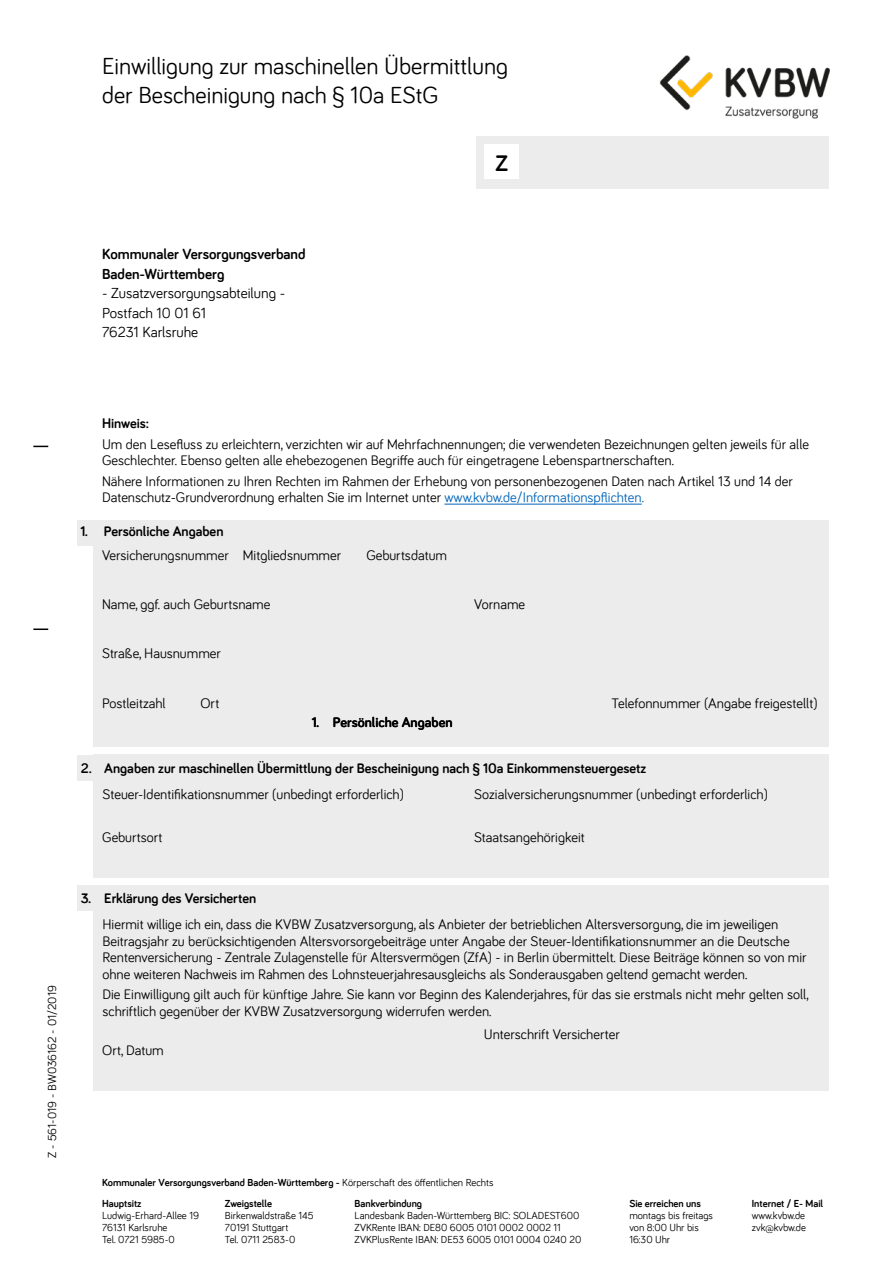
<style>
.page{position:relative;width:893px;height:1263px;background:#fff}
.page>*{position:absolute;margin:0;border:0;box-sizing:border-box;transform-origin:0 0}
.Formatgruppe_1_H1_Überschrift{font:24px/28.8px "Bariol";color:#000}
.t1{font:700 23.25px "Bariol";color:#000}
.P_Adressfeld_Regular{font:15px "Bariol";color:#000}
.P_Adressfeld_fett{font:700 15px "Bariol";color:#000}
.Formatgruppe_1_P_Hinweise_Regular{font:14.25px/16.5px "Bariol";color:#000}
.Formatgruppe_1_P_Form_reg{font:14.25px "Bariol";color:#000}
.Formatgruppe_1_H2_Hinweise_9_5_11{font:700 14.25px "Bariol";color:#000}
.t2{font:12px "Bariol";color:#000}
.Formatgruppe_1_Fußzeile{font:10.5px/12px "Bariol";color:#000}
.Formatgruppe_1_Fußzeile-2{font:700 10.5px "Bariol";color:#000}
.s1{color:#0064b8}
.s2{font-weight:400}
</style>
<div class="page">
<svg style="left:33px;top:446px;width:15px;height:1px"></svg>
<svg style="left:33px;top:628px;width:15px;height:2px"></svg>
<img style="left:659px;top:55px;width:170px;height:63px">
<div style="left:476px;top:136px;width:353px;height:52px;background:#ececec"></div>
<div style="left:94px;top:520px;width:735px;height:226px;background:#ececec"></div>
<div style="left:77px;top:520px;width:17px;height:26px;background:#ececec"></div>
<div style="left:94px;top:755px;width:735px;height:123px;background:#ececec"></div>
<div style="left:77px;top:755px;width:17px;height:25px;background:#ececec"></div>
<div style="left:94px;top:885px;width:735px;height:206px;background:#ececec"></div>
<div style="left:77px;top:885px;width:17px;height:26px;background:#ececec"></div>
<div style="left:485px;top:145px;width:34px;height:34px;background:#fff"></div>
<hr style="left:444px;top:504px;width:198px;height:1px;background:#0064b8">
<h1 class="Formatgruppe_1_H1_Überschrift" style="left:102px;top:51px;width:407px">Einwilligung zur maschinellen Übermittlung der Bescheinigung nach § 10a EStG</h1>
<p class="P_Adressfeld_fett" style="left:102px;top:244px;width:205px">Kommunaler Versorgungsverband</p>
<p class="P_Adressfeld_fett" style="left:102px;top:263px;width:124px">Baden-Württemberg</p>
<p class="P_Adressfeld_Regular" style="left:102px;top:283px;width:185px">- Zusatzversorgungsabteilung -</p>
<p class="P_Adressfeld_Regular" style="left:102px;top:303px;width:106px">Postfach 10 01 61</p>
<p class="P_Adressfeld_Regular" style="left:102px;top:322px;width:98px">76231 Karlsruhe</p>
<p class="t1" style="left:495px;top:147px;width:14px">Z</p>
<p class="t2" style="left:44px;top:1157px;width:174px;rotate:-90deg">Z - 561-019 - BW036162 - 01/2019</p>
<h2 class="Formatgruppe_1_H2_Hinweise_9_5_11" style="left:102px;top:413px;width:49px">Hinweis:</h2>
<p class="Formatgruppe_1_P_Hinweise_Regular" style="left:102px;top:435px;width:708px">Um den Lesefluss zu erleichtern, verzichten wir auf Mehrfachnennungen; die verwendeten Bezeichnungen gelten jeweils für alle<br>Geschlechter. Ebenso gelten alle ehebezogenen Begriffe auch für eingetragene Lebenspartnerschaften.</p>
<p class="Formatgruppe_1_P_Hinweise_Regular" style="left:102px;top:472px;width:692px">Nähere Informationen zu Ihren Rechten im Rahmen der Erhebung von personenbezogenen Daten nach Artikel 13 und 14 der<br>Datenschutz-Grundverordnung erhalten Sie im Internet unter <span class="s1">www.kvbw.de/Informationspflichten.</span></p>
<h2 class="Formatgruppe_1_H2_Hinweise_9_5_11" style="left:80px;top:521px;width:145px">1. Persönliche Angaben</h2>
<p class="Formatgruppe_1_P_Form_reg" style="left:102px;top:546px;width:128px">Versicherungsnummer</p>
<p class="Formatgruppe_1_P_Form_reg" style="left:243px;top:546px;width:100px">Mitgliedsnummer</p>
<p class="Formatgruppe_1_P_Form_reg" style="left:366px;top:546px;width:82px">Geburtsdatum</p>
<p class="Formatgruppe_1_P_Form_reg" style="left:102px;top:594px;width:170px">Name, ggf. auch Geburtsname</p>
<p class="Formatgruppe_1_P_Form_reg" style="left:474px;top:594px;width:52px">Vorname</p>
<p class="Formatgruppe_1_P_Form_reg" style="left:102px;top:644px;width:120px">Straße, Hausnummer</p>
<p class="Formatgruppe_1_P_Form_reg" style="left:200px;top:693px;width:20px">Ort</p>
<p class="Formatgruppe_1_P_Form_reg" style="left:612px;top:693px;width:207px">Telefonnummer (Angabe freigestellt)</p>
<p class="Formatgruppe_1_P_Form_reg" style="left:102px;top:693px;width:65px">Postleitzahl</p>
<p class="Formatgruppe_1_H2_Hinweise_9_5_11" style="left:312px;top:713px;width:142px">1. Persönliche Angaben</p>
<h2 class="Formatgruppe_1_H2_Hinweise_9_5_11" style="left:81px;top:758px;width:567px">2. Angaben zur maschinellen Übermittlung der Bescheinigung nach § 10a Einkommensteuergesetz</h2>
<p class="Formatgruppe_1_P_Hinweise_Regular" style="left:102px;top:785px;width:303px">Steuer-Identifikationsnummer (unbedingt erforderlich)</p>
<p class="Formatgruppe_1_P_Form_reg" style="left:474px;top:784px;width:295px">Sozialversicherungsnummer (unbedingt erforderlich)</p>
<p class="Formatgruppe_1_P_Hinweise_Regular" style="left:102px;top:828px;width:62px">Geburtsort</p>
<p class="Formatgruppe_1_P_Form_reg" style="left:474px;top:828px;width:112px">Staatsangehörigkeit</p>
<h2 class="Formatgruppe_1_H2_Hinweise_9_5_11" style="left:81px;top:888px;width:177px">3. Erklärung des Versicherten</h2>
<p class="Formatgruppe_1_P_Hinweise_Regular" style="left:102px;top:916px;width:706px">Hiermit willige ich ein, dass die KVBW Zusatzversorgung, als Anbieter der betrieblichen Altersversorgung, die im jeweiligen Beitragsjahr zu berücksichtigenden Altersvorsorgebeiträge unter Angabe der Steuer-Identifikationsnummer an die Deutsche Rentenversicherung - Zentrale Zulagenstelle für Altersvermögen (ZfA) - in Berlin übermittelt. Diese Beiträge können so von mir ohne weiteren Nachweis im Rahmen des Lohnsteuerjahresausgleichs als Sonderausgaben geltend gemacht werden.</p>
<p class="Formatgruppe_1_P_Hinweise_Regular" style="left:102px;top:986px;width:708px">Die Einwilligung gilt auch für künftige Jahre. Sie kann vor Beginn des Kalenderjahres, für das sie erstmals nicht mehr gelten soll, schriftlich gegenüber der KVBW Zusatzversorgung widerrufen werden.</p>
<p class="Formatgruppe_1_P_Form_reg" style="left:102px;top:1041px;width:63px">Ort, Datum</p>
<p class="Formatgruppe_1_P_Form_reg" style="left:484px;top:1025px;width:137px">Unterschrift Versicherter</p>
<p class="Formatgruppe_1_Fußzeile-2" style="left:102px;top:1175px;width:393px">Kommunaler Versorgungsverband Baden-Württemberg - <span class="s2">Körperschaft des öffentlichen Rechts</span></p>
<p class="Formatgruppe_1_Fußzeile-2" style="left:102px;top:1197px;width:41px">Hauptsitz</p>
<p class="Formatgruppe_1_Fußzeile" style="left:102px;top:1209px;width:98px">Ludwig-Erhard-Allee 19</p>
<p class="Formatgruppe_1_Fußzeile" style="left:102px;top:1221px;width:67px">76131 Karlsruhe</p>
<p class="Formatgruppe_1_Fußzeile" style="left:102px;top:1233px;width:74px">Tel. 0721 5985-0</p>
<p class="Formatgruppe_1_Fußzeile-2" style="left:225px;top:1197px;width:49px">Zweigstelle</p>
<p class="Formatgruppe_1_Fußzeile" style="left:225px;top:1209px;width:90px">Birkenwaldstraße 145</p>
<p class="Formatgruppe_1_Fußzeile" style="left:225px;top:1221px;width:65px">70191 Stuttgart</p>
<p class="Formatgruppe_1_Fußzeile" style="left:225px;top:1233px;width:72px">Tel. 0711 2583-0</p>
<p class="Formatgruppe_1_Fußzeile-2" style="left:355px;top:1197px;width:69px">Bankverbindung</p>
<p class="Formatgruppe_1_Fußzeile" style="left:355px;top:1209px;width:226px">Landesbank Baden-Württemberg BIC: SOLADEST600</p>
<p class="Formatgruppe_1_Fußzeile" style="left:355px;top:1221px;width:208px">ZVKRente IBAN: DE80 6005 0101 0002 0002 11</p>
<p class="Formatgruppe_1_Fußzeile" style="left:355px;top:1233px;width:228px">ZVKPlusRente IBAN: DE53 6005 0101 0004 0240 20</p>
<p class="Formatgruppe_1_Fußzeile-2" style="left:629px;top:1197px;width:73px">Sie erreichen uns</p>
<p class="Formatgruppe_1_Fußzeile" style="left:629px;top:1209px;width:85px">montags bis freitags</p>
<p class="Formatgruppe_1_Fußzeile" style="left:629px;top:1221px;width:71px">von 8:00 Uhr bis<br>16:30 Uhr</p>
<p class="Formatgruppe_1_Fußzeile-2" style="left:752px;top:1197px;width:73px">Internet / E- Mail</p>
<p class="Formatgruppe_1_Fußzeile" style="left:752px;top:1209px;width:55px">www.kvbw.de</p>
<p class="Formatgruppe_1_Fußzeile" style="left:752px;top:1221px;width:56px">zvk@kvbw.de</p>
</div>
